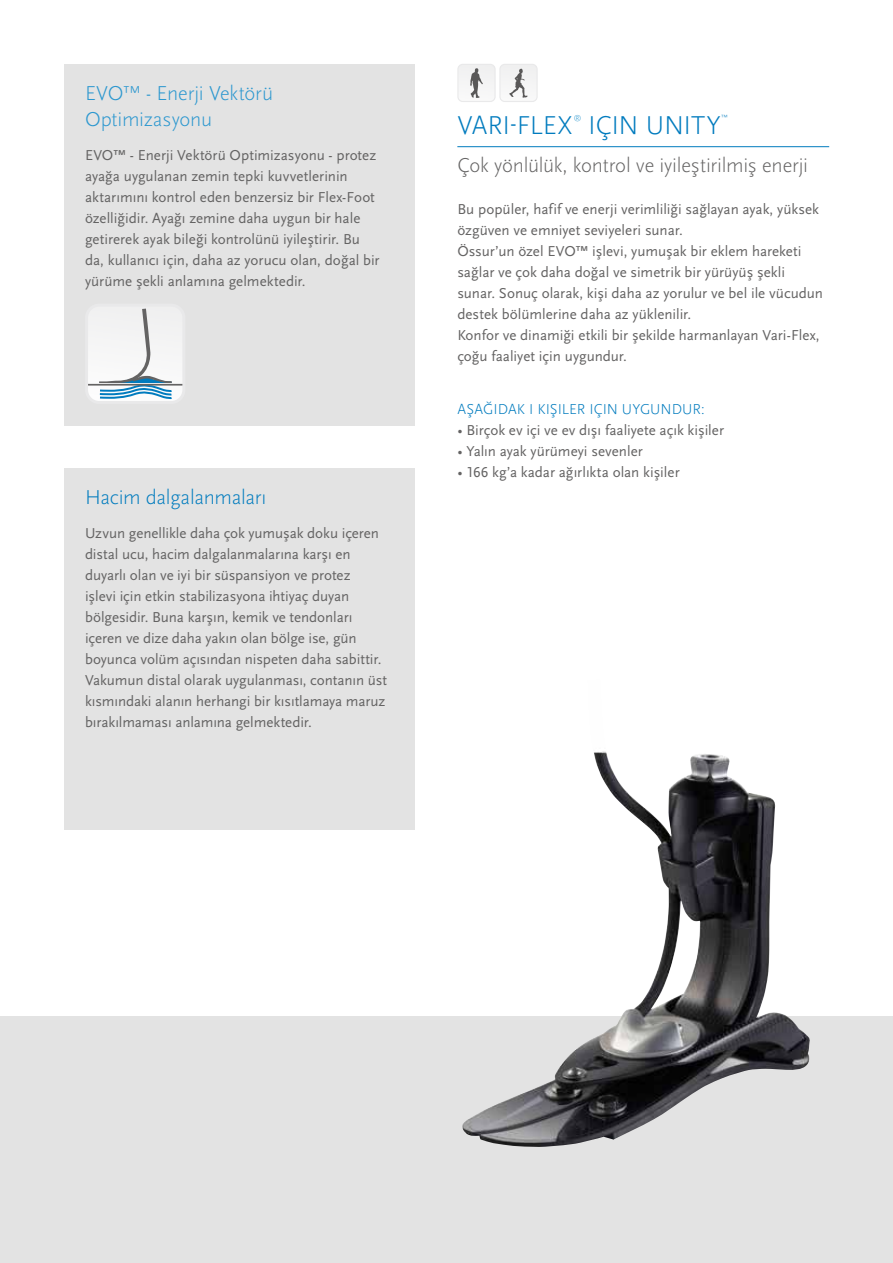
<style>
.page{position:relative;width:893px;height:1263px;background:#fff}
.page>*{position:absolute;margin:0;border:0;box-sizing:border-box;transform-origin:0 0}
.t1{font:300 27px "Scala Sans Pro";letter-spacing:-.01em;color:#007bbe}
.t2{font:300 21px "Scala Sans Pro";letter-spacing:-.015em;color:#646363}
.t3{font:300 21px/25.5px "Scala Sans Pro";letter-spacing:-.01em;color:#2b97cf}
.t4{font:300 21px "Scala Sans Pro";letter-spacing:-.015em;color:#007bbe}
.t5{font:15px/21px "Scala Sans Pro";letter-spacing:-.005em;color:#646363}
.t6{font:300 15px "Scala Sans Pro";letter-spacing:-.005em;color:#007bbe}
.t7{font:300 7.8px "Scala Sans Pro";color:#2b97cf}
.t8{font:300 7.8px "Scala Sans Pro";color:#007bbe}
</style>
<div class="page">
<div style="left:0;top:1016px;width:893px;height:247px;background:#e3e3e3"></div>
<img style="left:462px;top:751px;width:348px;height:396px">
<hr style="left:457px;top:146px;width:372px;height:1px;background:#007bbe">
<svg style="left:457px;top:64px;width:81px;height:38px"></svg>
<div style="left:64px;top:64px;width:351px;height:361px;background:#e3e3e3"></div>
<div style="left:64px;top:468px;width:351px;height:361px;background:#e3e3e3"></div>
<svg style="left:85px;top:304px;width:100px;height:100px"></svg>
<h2 class="t3" style="left:85px;top:81px;width:190px">EVO™ - Enerji Vektörü<br>Optimizasyonu</h2>
<p class="t5" style="left:85px;top:144px;width:296px">EVO™ - Enerji Vektörü Optimizasyonu - protez ayağa uygulanan zemin tepki kuvvetlerinin aktarımını kontrol eden benzersiz bir Flex-Foot özelliğidir. Ayağı zemine daha uygun bir hale getirerek ayak bileği kontrolünü iyileştirir. Bu da, kullanıcı için, daha az yorucu olan, doğal bir yürüme şekli anlamına gelmektedir.</p>
<h2 class="t4" style="left:85px;top:486px;width:183px">Hacim dalgalanmaları</h2>
<p class="t5" style="left:85px;top:523px;width:304px">Uzvun genellikle daha çok yumuşak doku içeren distal ucu, hacim dalgalanmalarına karşı en duyarlı olan ve iyi bir süspansiyon ve protez<br>işlevi için etkin stabilizasyona ihtiyaç duyan bölgesidir. Buna karşın, kemik ve tendonları içeren ve dize daha yakın olan bölge ise, gün boyunca volüm açısından nispeten daha sabittir.<br>Vakumun distal olarak uygulanması, contanın üst kısmındaki alanın herhangi bir kısıtlamaya maruz bırakılmaması anlamına gelmektedir.</p>
<h1 class="t1" style="left:457px;top:109px;width:117px">VARI-FLEX</h1>
<p class="t7" style="left:574px;top:113px;width:9px">®</p>
<h1 class="t1" style="left:588px;top:109px;width:134px">IÇIN UNITY</h1>
<p class="t8" style="left:721px;top:113px;width:8px">™</p>
<h2 class="t2" style="left:457px;top:153px;width:352px">Çok yönlülük, kontrol ve iyileştirilmiş enerji</h2>
<p class="t5" style="left:457px;top:198px;width:367px">Bu popüler, hafif ve enerji verimliliği sağlayan ayak, yüksek özgüven ve emniyet seviyeleri sunar.<br>Össur’un özel EVO™ işlevi, yumuşak bir eklem hareketi sağlar ve çok daha doğal ve simetrik bir yürüyüş şekli sunar. Sonuç olarak, kişi daha az yorulur ve bel ile vücudun destek bölümlerine daha az yüklenilir.<br>Konfor ve dinamiği etkili bir şekilde harmanlayan Vari-Flex, çoğu faaliyet için uygundur.</p>
<p class="t6" style="left:457px;top:401px;width:249px">AŞAĞIDAK I KIŞILER IÇIN UYGUNDUR:</p>
<p class="t5" style="left:457px;top:420px;width:268px">• Birçok ev içi ve ev dışı faaliyete açık kişiler</p>
<p class="t5" style="left:457px;top:441px;width:187px">• Yalın ayak yürümeyi sevenler</p>
<p class="t5" style="left:457px;top:462px;width:224px">• 166 kg’a kadar ağırlıkta olan kişiler</p>
</div>
